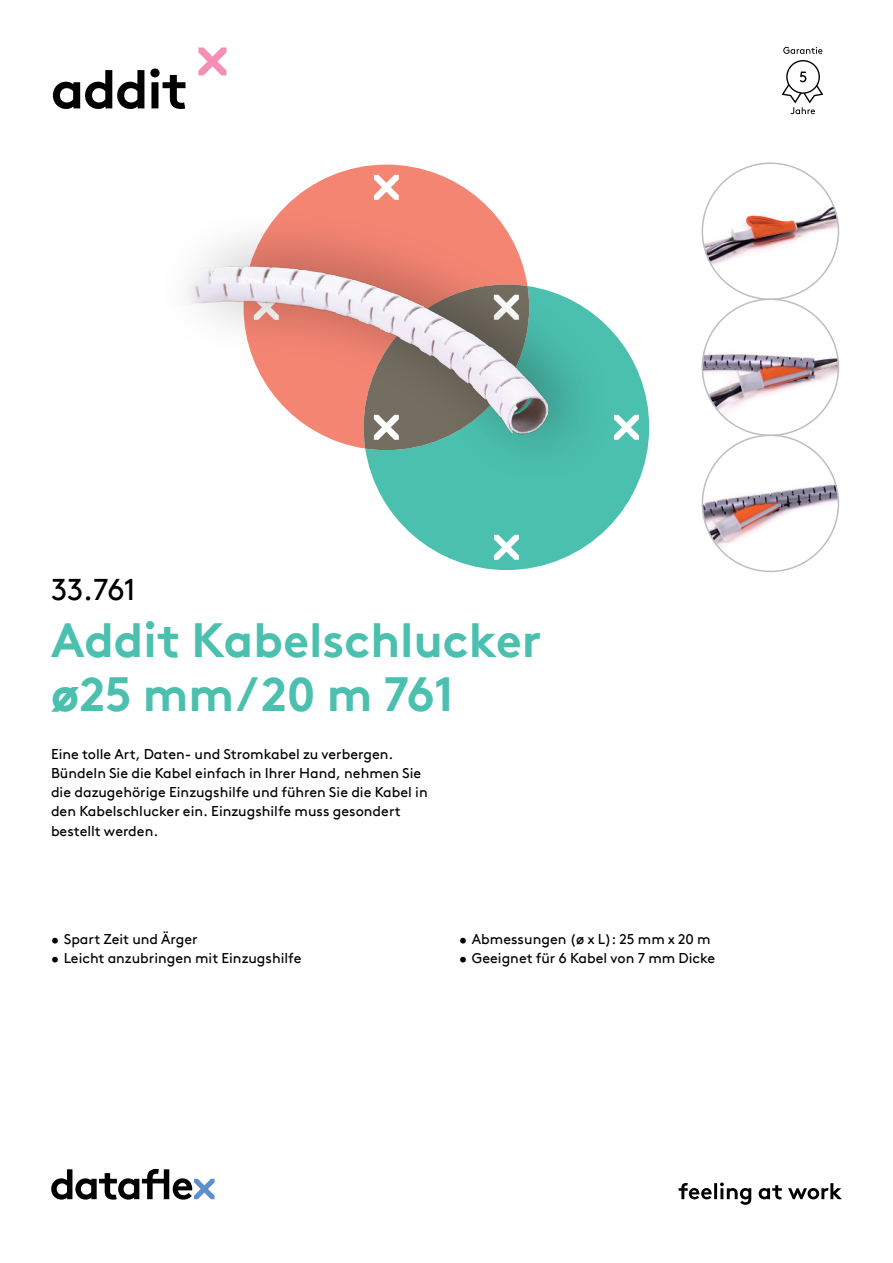
<style>
.page{position:relative;width:893px;height:1263px;background:#fff}
.page>*{position:absolute;margin:0;border:0;box-sizing:border-box;transform-origin:0 0}
.t1{font:700 54px "Brown Pro TT";letter-spacing:-.02em;color:#000}
.t2{font:700 48px/54px "Brown Pro TT";color:#4bc0af}
.t3{font:30px "Brown Pro TT";color:#000}
.t4{font:14.25px/19.2px "Brown Pro TT";color:#000}
</style>
<div class="page">
<svg style="left:641px;top:380px;width:8px;height:95px"></svg>
<svg style="left:51px;top:1169px;width:164px;height:30px"></svg>
<svg style="left:679px;top:1182px;width:163px;height:23px"></svg>
<svg style="left:198px;top:47px;width:28px;height:28px"></svg>
<img style="left:702px;top:163px;width:136px;height:136px;border-radius:68px">
<img style="left:702px;top:299px;width:136px;height:136px;border-radius:68px">
<img style="left:702px;top:435px;width:136px;height:136px;border-radius:68px">
<img style="left:186px;top:164px;width:455px;height:406px">
<svg style="left:783px;top:47px;width:39px;height:7px"></svg>
<svg style="left:782px;top:60px;width:41px;height:54px"></svg>
<h1 class="t1" style="left:51px;top:68px;width:139px">addit</h1>
<h3 class="t3" style="left:51px;top:578px;width:87px">33.761</h3>
<h2 class="t2" style="left:51px;top:618px;width:492px">Addit Kabelschlucker ø25 mm/20 m 761</h2>
<p class="t4" style="left:51px;top:746px;width:378px">Eine tolle Art, Daten- und Stromkabel zu verbergen.<br>Bündeln Sie die Kabel einfach in Ihrer Hand, nehmen Sie die dazugehörige Einzugshilfe und führen Sie die Kabel in den Kabelschlucker ein. Einzugshilfe muss gesondert bestellt werden.</p>
<p class="t4" style="left:51px;top:931px;width:148px">• Spart Zeit und Ärger</p>
<p class="t4" style="left:51px;top:950px;width:252px">• Leicht anzubringen mit Einzugshilfe</p>
<p class="t4" style="left:459px;top:931px;width:253px">• Abmessungen (ø x L): 25 mm x 20 m</p>
<p class="t4" style="left:459px;top:950px;width:258px">• Geeignet für 6 Kabel von 7 mm Dicke</p>
</div>
